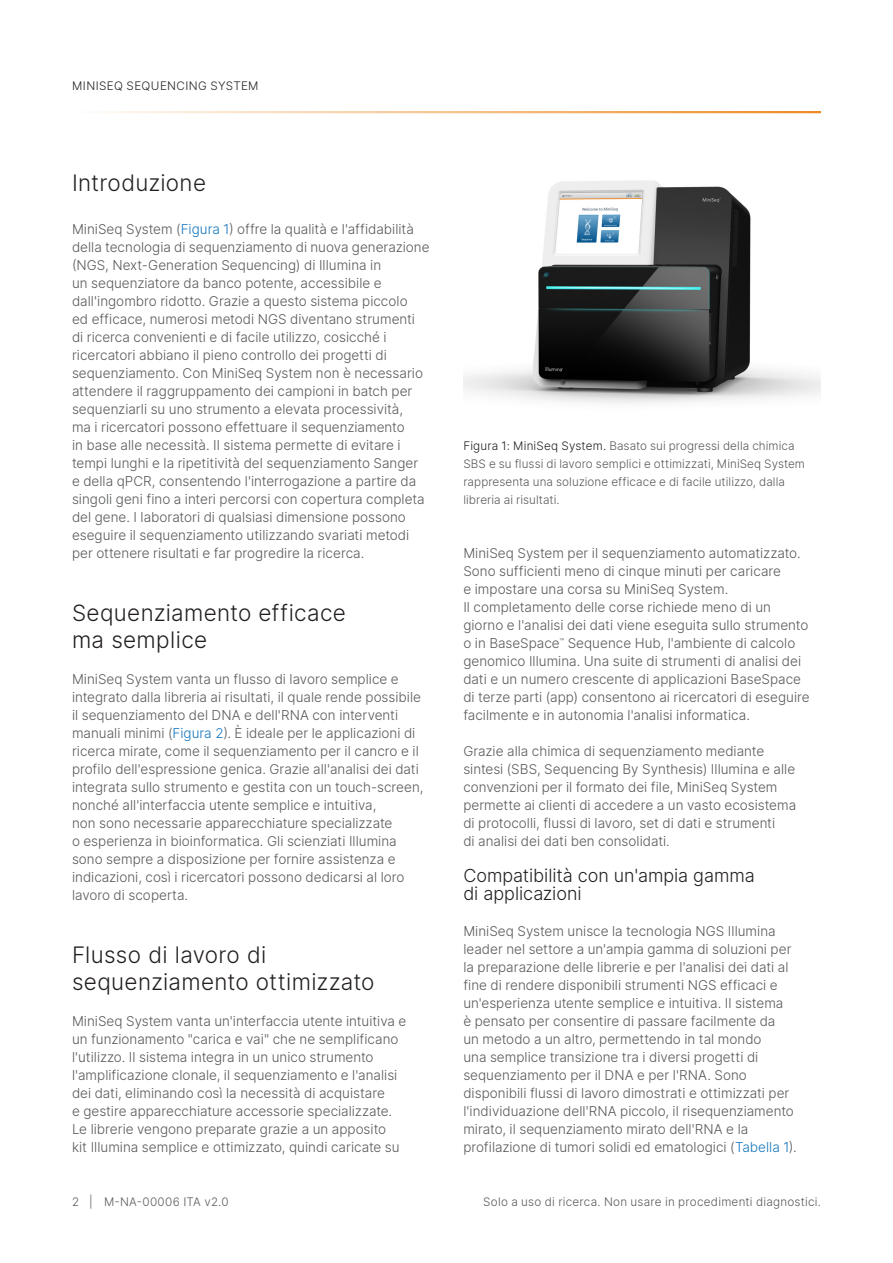
<style>
.page{position:relative;width:893px;height:1263px;background:#fff}
.page>*{position:absolute;margin:0;border:0;box-sizing:border-box;transform-origin:0 0}
.A-Head{font:300 22.5px/27px "Inter";letter-spacing:.015em;color:#231f20}
.B-Head{font:300 18px/18px "Inter";letter-spacing:-.005em;color:#231f20}
.Body_Copy{font:300 13.5px/18px "Inter";color:#57585a}
.zz_For_Research_Only{font:300 11.7px/18px "Inter";letter-spacing:.01em;color:#57585a}
.t1{font:300 11.7px "Inter";letter-spacing:.035em;color:#231f20}
.zz_For_Research_Only-2{font:300 11.7px "Inter";letter-spacing:.03em;color:#57585a}
.s1{color:#1576bd}
.s2{color:#231f20}
</style>
<div class="page">
<hr style="left:72px;top:111px;width:749px;height:2px;background:#ed8b22">
<img style="left:463px;top:180px;width:357px;height:223px">
<p class="t1" style="left:72px;top:77px;width:97px">MiniSeq Sequencin</p>
<p class="t1" style="left:198px;top:77px;width:37px">g System</p>
<p class="A-Head" style="left:72px;top:169px;width:136px">Introduzione</p>
<p class="Body_Copy" style="left:72px;top:220px;width:359px">MiniSeq System (<span class="s1">Figura 1</span>) offre la qualità e l'affidabilità della tecnologia di sequenziamento di nuova generazione (NGS, Next-Generation Sequencing) di Illumina in<br>un sequenziatore da banco potente, accessibile e dall'ingombro ridotto. Grazie a questo sistema piccolo<br>ed efficace, numerosi metodi NGS diventano strumenti di ricerca convenienti e di facile utilizzo, cosicché i ricercatori abbiano il pieno controllo dei progetti di sequenziamento. Con MiniSeq System non è necessario attendere il raggruppamento dei campioni in batch per sequenziarli su uno strumento a elevata processività,<br>ma i ricercatori possono effettuare il sequenziamento<br>in base alle necessità. Il sistema permette di evitare i tempi lunghi e la ripetitività del sequenziamento Sanger<br>e della qPCR, consentendo l'interrogazione a partire da singoli geni fino a interi percorsi con copertura completa del gene. I laboratori di qualsiasi dimensione possono eseguire il sequenziamento utilizzando svariati metodi per ottenere risultati e far progredire la ricerca.</p>
<p class="A-Head" style="left:72px;top:599px;width:276px">Sequenziamento efficace ma semplice</p>
<p class="Body_Copy" style="left:72px;top:670px;width:353px">MiniSeq System vanta un flusso di lavoro semplice e integrato dalla libreria ai risultati, il quale rende possibile il sequenziamento del DNA e dell'RNA con interventi manuali minimi (<span class="s1">Figura 2</span>). È ideale per le applicazioni di ricerca mirate, come il sequenziamento per il cancro e il profilo dell'espressione genica. Grazie all'analisi dei dati integrata sullo strumento e gestita con un touch-screen, nonché all'interfaccia utente semplice e intuitiva,<br>non sono necessarie apparecchiature specializzate<br>o esperienza in bioinformatica. Gli scienziati Illumina sono sempre a disposizione per fornire assistenza e indicazioni, così i ricercatori possono dedicarsi al loro lavoro di scoperta.</p>
<p class="A-Head" style="left:72px;top:941px;width:304px">Flusso di lavoro di sequenziamento ottimizzato</p>
<p class="Body_Copy" style="left:72px;top:1012px;width:336px">MiniSeq System vanta un'interfaccia utente intuitiva e un funzionamento "carica e vai" che ne semplificano l'utilizzo. Il sistema integra in un unico strumento l'amplificazione clonale, il sequenziamento e l'analisi dei dati, eliminando così la necessità di acquistare<br>e gestire apparecchiature accessorie specializzate.<br>Le librerie vengono preparate grazie a un apposito<br>kit Illumina semplice e ottimizzato, quindi caricate su</p>
<p class="zz_For_Research_Only-2" style="left:72px;top:1193px;width:158px">2 | M-NA-00006 ITA v2.0</p>
<p class="zz_For_Research_Only" style="left:463px;top:437px;width:343px"><span class="s2">Figura 1: MiniSeq System.</span> Basato sui progressi della chimica SBS e su flussi di lavoro semplici e ottimizzati, MiniSeq System rappresenta una soluzione efficace e di facile utilizzo, dalla libreria ai risultati.</p>
<p class="Body_Copy" style="left:463px;top:544px;width:348px">MiniSeq System per il sequenziamento automatizzato.<br>Sono sufficienti meno di cinque minuti per caricare<br>e impostare una corsa su MiniSeq System.<br>Il completamento delle corse richiede meno di un giorno e l'analisi dei dati viene eseguita sullo strumento o in BaseSpace<sup>™</sup> Sequence Hub, l'ambiente di calcolo genomico Illumina. Una suite di strumenti di analisi dei dati e un numero crescente di applicazioni BaseSpace di terze parti (app) consentono ai ricercatori di eseguire facilmente e in autonomia l'analisi informatica.</p>
<p class="Body_Copy" style="left:463px;top:742px;width:334px">Grazie alla chimica di sequenziamento mediante sintesi (SBS, Sequencing By Synthesis) Illumina e alle convenzioni per il formato dei file, MiniSeq System permette ai clienti di accedere a un vasto ecosistema di protocolli, flussi di lavoro, set di dati e strumenti<br>di analisi dei dati ben consolidati.</p>
<p class="B-Head" style="left:463px;top:866px;width:293px">Compatibilità con un'ampia gamma di applicazioni</p>
<p class="Body_Copy" style="left:463px;top:922px;width:335px">MiniSeq System unisce la tecnologia NGS Illumina leader nel settore a un'ampia gamma di soluzioni per la preparazione delle librerie e per l'analisi dei dati al fine di rendere disponibili strumenti NGS efficaci e un'esperienza utente semplice e intuitiva. Il sistema<br>è pensato per consentire di passare facilmente da<br>un metodo a un altro, permettendo in tal mondo<br>una semplice transizione tra i diversi progetti di sequenziamento per il DNA e per l'RNA. Sono disponibili flussi di lavoro dimostrati e ottimizzati per l'individuazione dell'RNA piccolo, il risequenziamento mirato, il sequenziamento mirato dell'RNA e la profilazione di tumori solidi ed ematologici (<span class="s1">Tabella 1</span>).</p>
<p class="zz_For_Research_Only" style="left:483px;top:1193px;width:339px">Solo a uso di ricerca. Non usare in procedimenti diagnostici.</p>
</div>
